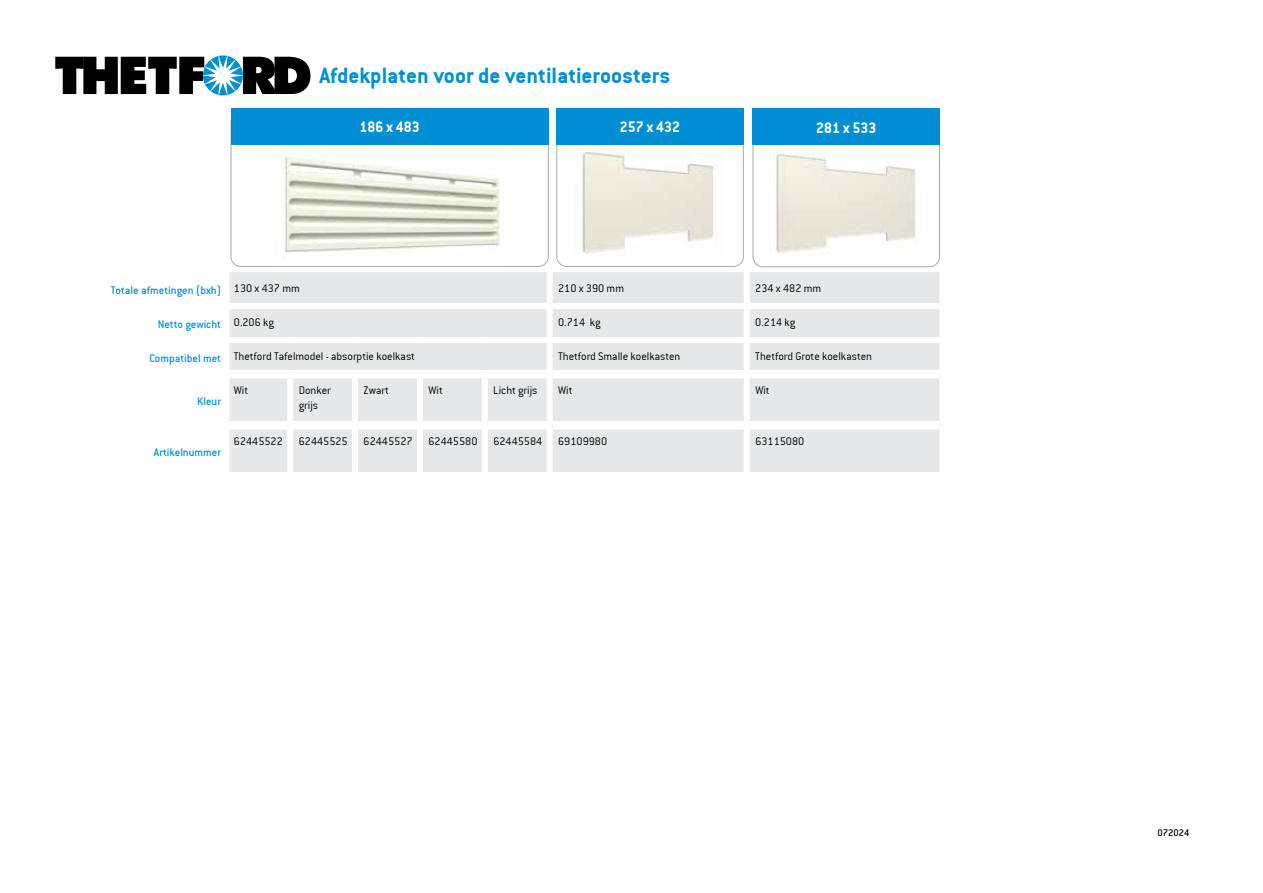
<style>
.page{position:relative;width:1263px;height:893px;background:#fff}
.page>*{position:absolute;margin:0;border:0;box-sizing:border-box;transform-origin:0 0}
.t1{font:700 24px "Conduit IT Cbold";color:#008fd5}
.t2{font:700 16.5px "Conduit IT Cbold";color:#fff;scale:.95 1}
.t3{font:300 12px/14.4px "Conduit IT Clight";color:#000}
.t4{font:500 12px "Conduit IT Cmedium";color:#008fd5}
.t5{font:500 10.5px "Conduit IT Cmedium";color:#000}
.s1{font-family:"Conduit IT Cmedium";font-weight:500;color:#008fd5}
</style>
<div class="page">
<div style="left:230px;top:272px;width:709px;height:200px;background:#e6e7e8"></div>
<div style="left:230px;top:370px;width:60px;height:8px;background:#fff"></div>
<div style="left:290px;top:370px;width:65px;height:8px;background:#fff"></div>
<div style="left:355px;top:370px;width:65px;height:8px;background:#fff"></div>
<div style="left:420px;top:370px;width:65px;height:8px;background:#fff"></div>
<div style="left:485px;top:370px;width:62px;height:8px;background:#fff"></div>
<div style="left:553px;top:370px;width:191px;height:8px;background:#fff"></div>
<div style="left:750px;top:370px;width:189px;height:8px;background:#fff"></div>
<div style="left:230px;top:421px;width:57px;height:9px;background:#fff"></div>
<div style="left:293px;top:421px;width:59px;height:9px;background:#fff"></div>
<div style="left:358px;top:421px;width:59px;height:9px;background:#fff"></div>
<div style="left:423px;top:421px;width:59px;height:9px;background:#fff"></div>
<div style="left:488px;top:421px;width:59px;height:9px;background:#fff"></div>
<div style="left:553px;top:421px;width:191px;height:9px;background:#fff"></div>
<div style="left:750px;top:421px;width:189px;height:9px;background:#fff"></div>
<div style="left:547px;top:272px;width:6px;height:31px;background:#fff"></div>
<div style="left:744px;top:272px;width:6px;height:31px;background:#fff"></div>
<div style="left:230px;top:303px;width:60px;height:6px;background:#fff"></div>
<div style="left:290px;top:303px;width:65px;height:6px;background:#fff"></div>
<div style="left:355px;top:303px;width:65px;height:6px;background:#fff"></div>
<div style="left:420px;top:303px;width:65px;height:6px;background:#fff"></div>
<div style="left:485px;top:303px;width:65px;height:6px;background:#fff"></div>
<div style="left:550px;top:303px;width:197px;height:6px;background:#fff"></div>
<div style="left:547px;top:309px;width:6px;height:28px;background:#fff"></div>
<div style="left:747px;top:303px;width:198px;height:6px;background:#fff"></div>
<div style="left:744px;top:309px;width:6px;height:28px;background:#fff"></div>
<div style="left:230px;top:337px;width:60px;height:6px;background:#fff"></div>
<div style="left:290px;top:337px;width:65px;height:6px;background:#fff"></div>
<div style="left:355px;top:337px;width:65px;height:6px;background:#fff"></div>
<div style="left:420px;top:337px;width:65px;height:6px;background:#fff"></div>
<div style="left:485px;top:337px;width:65px;height:6px;background:#fff"></div>
<div style="left:550px;top:337px;width:197px;height:6px;background:#fff"></div>
<div style="left:547px;top:343px;width:6px;height:31px;background:#fff"></div>
<div style="left:747px;top:337px;width:198px;height:6px;background:#fff"></div>
<div style="left:744px;top:343px;width:6px;height:31px;background:#fff"></div>
<div style="left:287px;top:378px;width:6px;height:47px;background:#fff"></div>
<div style="left:352px;top:378px;width:6px;height:47px;background:#fff"></div>
<div style="left:417px;top:378px;width:6px;height:47px;background:#fff"></div>
<div style="left:482px;top:378px;width:6px;height:47px;background:#fff"></div>
<div style="left:547px;top:374px;width:6px;height:51px;background:#fff"></div>
<div style="left:744px;top:374px;width:6px;height:51px;background:#fff"></div>
<div style="left:287px;top:425px;width:6px;height:47px;background:#fff"></div>
<div style="left:352px;top:425px;width:6px;height:47px;background:#fff"></div>
<div style="left:417px;top:425px;width:6px;height:47px;background:#fff"></div>
<div style="left:482px;top:425px;width:6px;height:47px;background:#fff"></div>
<div style="left:547px;top:425px;width:6px;height:47px;background:#fff"></div>
<div style="left:744px;top:425px;width:6px;height:47px;background:#fff"></div>
<svg style="left:556px;top:145px;width:188px;height:122px"></svg>
<svg style="left:752px;top:120px;width:188px;height:147px"></svg>
<svg style="left:230px;top:120px;width:319px;height:147px"></svg>
<div style="left:231px;top:108px;width:318px;height:37px;background:#008fd5"></div>
<div style="left:556px;top:108px;width:188px;height:37px;background:#008fd5"></div>
<div style="left:753px;top:109px;width:187px;height:36px;background:#008fd5"></div>
<svg style="left:55px;top:55px;width:255px;height:40px"></svg>
<h1 class="t1" style="left:319px;top:62px;width:352px">Afdekplaten voor de ventilatieroosters</h1>
<h2 class="t2" style="left:360px;top:118px;width:65px">186 x 483</h2>
<h2 class="t2" style="left:620px;top:118px;width:65px">257 x 432</h2>
<h2 class="t2" style="left:816px;top:118px;width:65px">281 x 533</h2>
<p class="t4" style="left:111px;top:284px;width:190px">Totale afmetingen (bxh) <sup>130</sup> <sup>x</sup> <sup>437</sup> <sup>mm</sup></p>
<p class="t3" style="left:558px;top:281px;width:67px">210 x 390 mm</p>
<p class="t3" style="left:755px;top:281px;width:67px">234 x 482 mm</p>
<p class="t4" style="left:158px;top:318px;width:118px">Netto gewicht <sup>0.206</sup> <sup>kg</sup></p>
<p class="t3" style="left:558px;top:315px;width:44px">0.714 kg</p>
<p class="t3" style="left:755px;top:315px;width:42px">0.214 kg</p>
<p class="t3" style="left:149px;top:349px;width:267px"><span class="s1">Compatibel met</span> Thetford Tafelmodel - absorptie koelkast</p>
<p class="t3" style="left:558px;top:349px;width:124px">Thetford Smalle koelkasten</p>
<p class="t3" style="left:755px;top:349px;width:118px">Thetford Grote koelkasten</p>
<p class="t4" style="left:197px;top:394px;width:25px">Kleur</p>
<p class="t3" style="left:234px;top:383px;width:16px">Wit</p>
<p class="t3" style="left:299px;top:383px;width:34px">Donker grijs</p>
<p class="t3" style="left:364px;top:383px;width:27px">Zwart</p>
<p class="t3" style="left:428px;top:383px;width:16px">Wit</p>
<p class="t3" style="left:493px;top:383px;width:46px">Licht grijs</p>
<p class="t3" style="left:558px;top:383px;width:16px">Wit</p>
<p class="t3" style="left:755px;top:383px;width:16px">Wit</p>
<p class="t4" style="left:154px;top:445px;width:69px">Artikelnummer</p>
<p class="t3" style="left:234px;top:434px;width:50px">62445522</p>
<p class="t3" style="left:299px;top:434px;width:50px">62445525</p>
<p class="t3" style="left:364px;top:434px;width:50px">62445527</p>
<p class="t3" style="left:428px;top:434px;width:50px">62445580</p>
<p class="t3" style="left:493px;top:434px;width:50px">62445584</p>
<p class="t3" style="left:558px;top:434px;width:50px">69109980</p>
<p class="t3" style="left:755px;top:434px;width:50px">63115080</p>
<p class="t5" style="left:1157px;top:826px;width:34px">072024</p>
</div>
